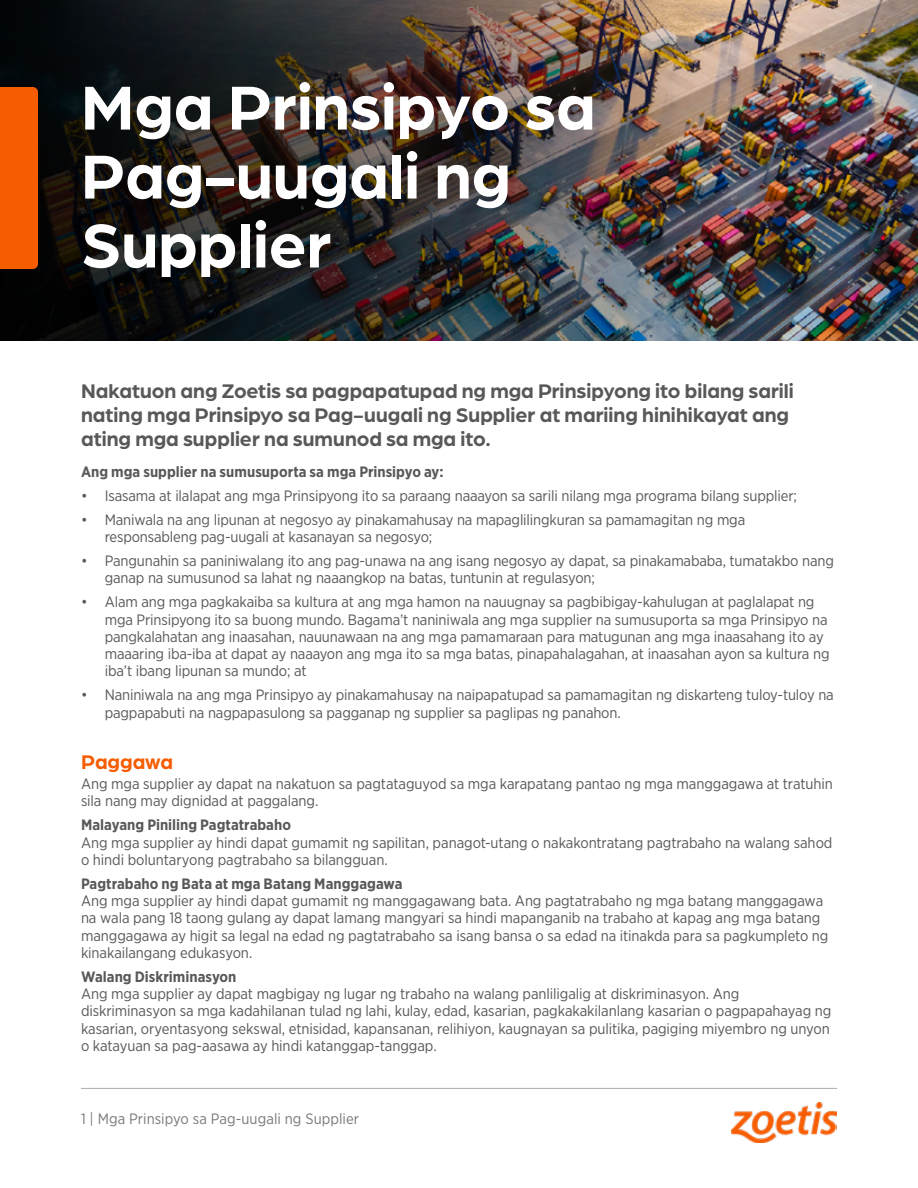
<style>
.page{position:relative;width:918px;height:1188px;background:#fff}
.page>*{position:absolute;margin:0;border:0;box-sizing:border-box;transform-origin:0 0}
.t1{font:700 66px/69px "Arboria";color:#fff}
.t2{font:700 21px/24px "Arboria";color:#585858}
.t3{font:700 21px "Arboria";color:#f65c00}
.t4{font:15px/17.2px "Gotham Narrow";letter-spacing:-.01em;color:#585858}
.t5{font:700 15px "Gotham Narrow";color:#585858}
.t6{font:15px "Gotham Narrow";letter-spacing:.005em;color:#797979}
.t7{font:700 15px "Gotham Narrow";letter-spacing:.01em;color:#fff}
.s1{font-weight:400}
</style>
<div class="page">
<img style="left:731px;top:1103px;width:106px;height:40px">
<hr style="left:81px;top:1088px;width:756px;height:1px;background:#acacac">
<img style="left:806px;top:0;width:112px;height:340px">
<img style="left:0;top:0;width:806px;height:340px">
<div style="left:0;top:87px;width:38px;height:182px;background:#f65c00"></div>
<h1 class="t1" style="left:81px;top:69px;width:516px">Mga Prinsipyo sa<br>Pag-uugali ng<br>Supplier</h1>
<h1 class="t1" style="left:81px;top:105px;width:517px">Dito Ilalagay ang</h1>
<p class="t7" style="left:82px;top:260px;width:187px">Huling update: <span class="s1">XX.XX.20XX</span></p>
<h2 class="t2" style="left:81px;top:378px;width:714px">Nakatuon ang Zoetis sa pagpapatupad ng mga Prinsipyong ito bilang sarili nating mga Prinsipyo sa Pag-uugali ng Supplier at mariing hinihikayat ang ating mga supplier na sumunod sa mga ito.</h2>
<p class="t5" style="left:81px;top:462px;width:364px">Ang mga supplier na sumusuporta sa mga Prinsipyo ay:</p>
<p class="t4" style="left:81px;top:487px;width:718px">• Isasama at ilalapat ang mga Prinsipyong ito sa paraang naaayon sa sarili nilang mga programa bilang supplier;</p>
<p class="t4" style="left:105px;top:511px;width:642px;text-indent:-24px">• Maniwala na ang lipunan at negosyo ay pinakamahusay na mapaglilingkuran sa pamamagitan ng mga responsableng pag-uugali at kasanayan sa negosyo;</p>
<p class="t4" style="left:105px;top:552px;width:731px;text-indent:-24px">• Pangunahin sa paniniwalang ito ang pag-unawa na ang isang negosyo ay dapat, sa pinakamababa, tumatakbo nang ganap na sumusunod sa lahat ng naaangkop na batas, tuntunin at regulasyon;</p>
<p class="t4" style="left:105px;top:593px;width:726px;text-indent:-24px">• Alam ang mga pagkakaiba sa kultura at ang mga hamon na nauugnay sa pagbibigay-kahulugan at paglalapat ng mga Prinsipyong ito sa buong mundo. Bagama’t naniniwala ang mga supplier na sumusuporta sa mga Prinsipyo na pangkalahatan ang inaasahan, nauunawaan na ang mga pamamaraan para matugunan ang mga inaasahang ito ay maaaring iba-iba at dapat ay naaayon ang mga ito sa mga batas, pinapahalagahan, at inaasahan ayon sa kultura ng iba’t ibang lipunan sa mundo; at</p>
<p class="t4" style="left:105px;top:686px;width:731px;text-indent:-24px">• Naniniwala na ang mga Prinsipyo ay pinakamahusay na naipapatupad sa pamamagitan ng diskarteng tuloy-tuloy na pagpapabuti na nagpapasulong sa pagganap ng supplier sa paglipas ng panahon.</p>
<h2 class="t3" style="left:81px;top:747px;width:94px">Paggawa</h2>
<p class="t4" style="left:81px;top:775px;width:753px">Ang mga supplier ay dapat na nakatuon sa pagtataguyod sa mga karapatang pantao ng mga manggagawa at tratuhin sila nang may dignidad at paggalang.</p>
<p class="t5" style="left:81px;top:815px;width:212px">Malayang Piniling Pagtatrabaho</p>
<p class="t4" style="left:81px;top:833px;width:753px">Ang mga supplier ay hindi dapat gumamit ng sapilitan, panagot-utang o nakakontratang pagtrabaho na walang sahod o hindi boluntaryong pagtrabaho sa bilangguan.</p>
<p class="t5" style="left:81px;top:874px;width:323px">Pagtrabaho ng Bata at mga Batang Manggagawa</p>
<p class="t4" style="left:81px;top:892px;width:749px">Ang mga supplier ay hindi dapat gumamit ng manggagawang bata. Ang pagtatrabaho ng mga batang manggagawa na wala pang 18 taong gulang ay dapat lamang mangyari sa hindi mapanganib na trabaho at kapag ang mga batang manggagawa ay higit sa legal na edad ng pagtatrabaho sa isang bansa o sa edad na itinakda para sa pagkumpleto ng kinakailangang edukasyon.</p>
<p class="t5" style="left:81px;top:967px;width:157px">Walang Diskriminasyon</p>
<p class="t4" style="left:81px;top:985px;width:752px">Ang mga supplier ay dapat magbigay ng lugar ng trabaho na walang panliligalig at diskriminasyon. Ang diskriminasyon sa mga kadahilanan tulad ng lahi, kulay, edad, kasarian, pagkakakilanlang kasarian o pagpapahayag ng kasarian, oryentasyong sekswal, etnisidad, kapansanan, relihiyon, kaugnayan sa pulitika, pagiging miyembro ng unyon o katayuan sa pag-aasawa ay hindi katanggap-tanggap.</p>
<p class="t6" style="left:81px;top:1109px;width:280px">1 | Mga Prinsipyo sa Pag-uugali ng Supplier</p>
</div>
